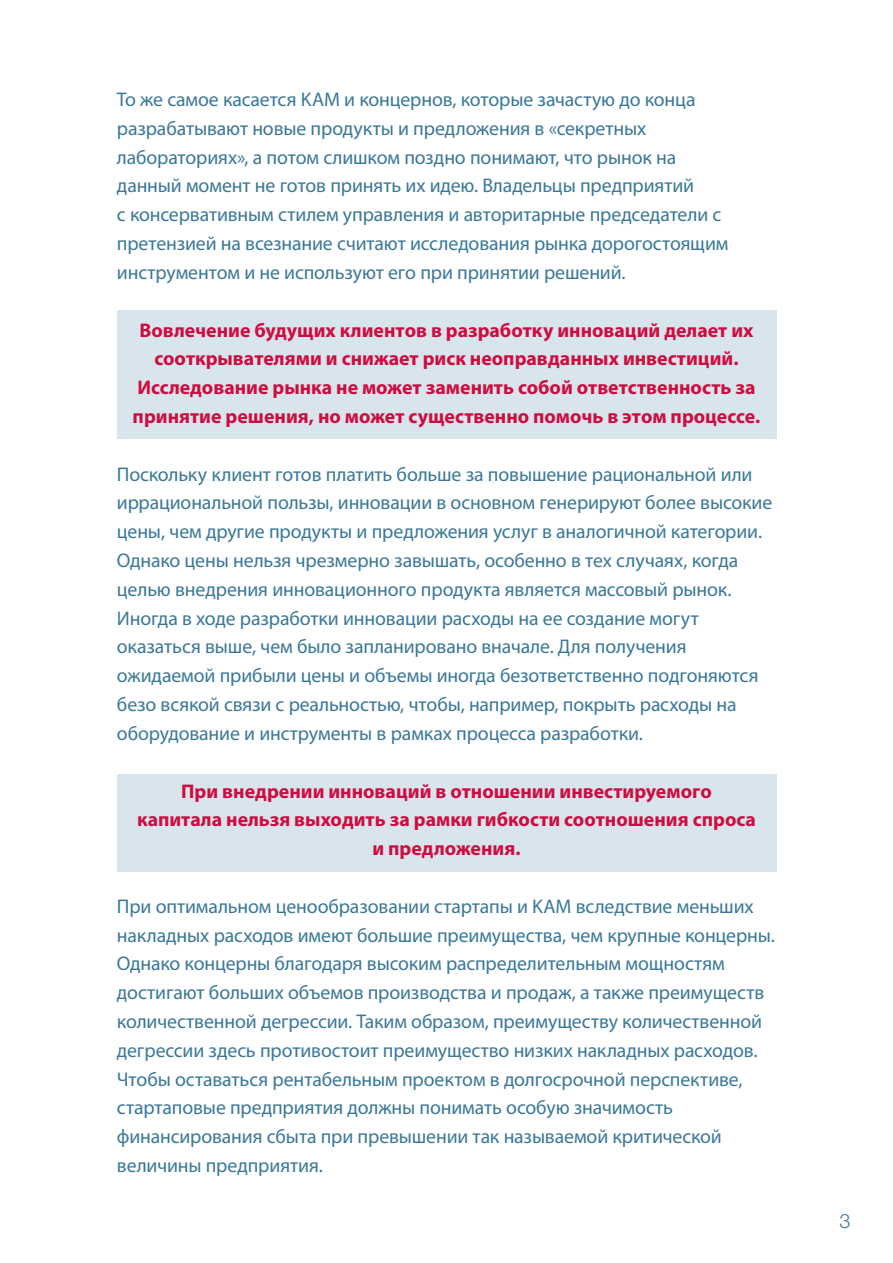
<style>
.page{position:relative;width:893px;height:1263px;background:#fff}
.page>*{position:absolute;margin:0;border:0;box-sizing:border-box;transform-origin:0 0}
.t1{font:19.8px/28.8px "Myriad Pro";letter-spacing:-.005em;color:#3b7898}
.t2{font:700 19.8px/28.8px "Myriad Pro";color:#cd0d40;text-align:center}
.t3{font:300 19.8px "Helvetica Neue";color:#3b7898}
</style>
<div class="page">
<div style="left:117px;top:774px;width:659px;height:98px;background:#d9e5ed"></div>
<div style="left:117px;top:310px;width:659px;height:129px;background:#d9e5ed"></div>
<p class="t1" style="left:117px;top:85px;width:613px">То же самое касается KAM и концернов, которые зачастую до конца разрабатывают новые продукты и предложения в «секретных лабораториях», а потом слишком поздно понимают, что рынок на данный момент не готов принять их идею. Владельцы предприятий<br>с консервативным стилем управления и авторитарные председатели с претензией на всезнание считают исследования рынка дорогостоящим инструментом и не используют его при принятии решений.</p>
<p class="t2" style="left:133px;top:315px;width:629px">Вовлечение будущих клиентов в разработку инноваций делает их сооткрывателями и снижает риск неоправданных инвестиций.<br>Исследование рынка не может заменить собой ответственность за принятие решения, но может существенно помочь в этом процессе.</p>
<p class="t1" style="left:117px;top:459px;width:657px">Поскольку клиент готов платить больше за повышение рациональной или иррациональной пользы, инновации в основном генерируют более высокие цены, чем другие продукты и предложения услуг в аналогичной категории.<br>Однако цены нельзя чрезмерно завышать, особенно в тех случаях, когда целью внедрения инновационного продукта является массовый рынок.<br>Иногда в ходе разработки инновации расходы на ее создание могут оказаться выше, чем было запланировано вначале. Для получения ожидаемой прибыли цены и объемы иногда безответственно подгоняются безо всякой связи с реальностью, чтобы, например, покрыть расходы на оборудование и инструменты в рамках процесса разработки.</p>
<p class="t2" style="left:137px;top:776px;width:620px">При внедрении инноваций в отношении инвестируемого капитала нельзя выходить за рамки гибкости соотношения спроса и предложения.</p>
<p class="t1" style="left:117px;top:891px;width:659px">При оптимальном ценообразовании стартапы и KAM вследствие меньших накладных расходов имеют большие преимущества, чем крупные концерны.<br>Однако концерны благодаря высоким распределительным мощностям достигают больших объемов производства и продаж, а также преимуществ количественной дегрессии. Таким образом, преимуществу количественной дегрессии здесь противостоит преимущество низких накладных расходов.<br>Чтобы оставаться рентабельным проектом в долгосрочной перспективе, стартаповые предприятия должны понимать особую значимость финансирования сбыта при превышении так называемой критической величины предприятия.</p>
<p class="t3" style="left:839px;top:1209px;width:13px">3</p>
</div>
